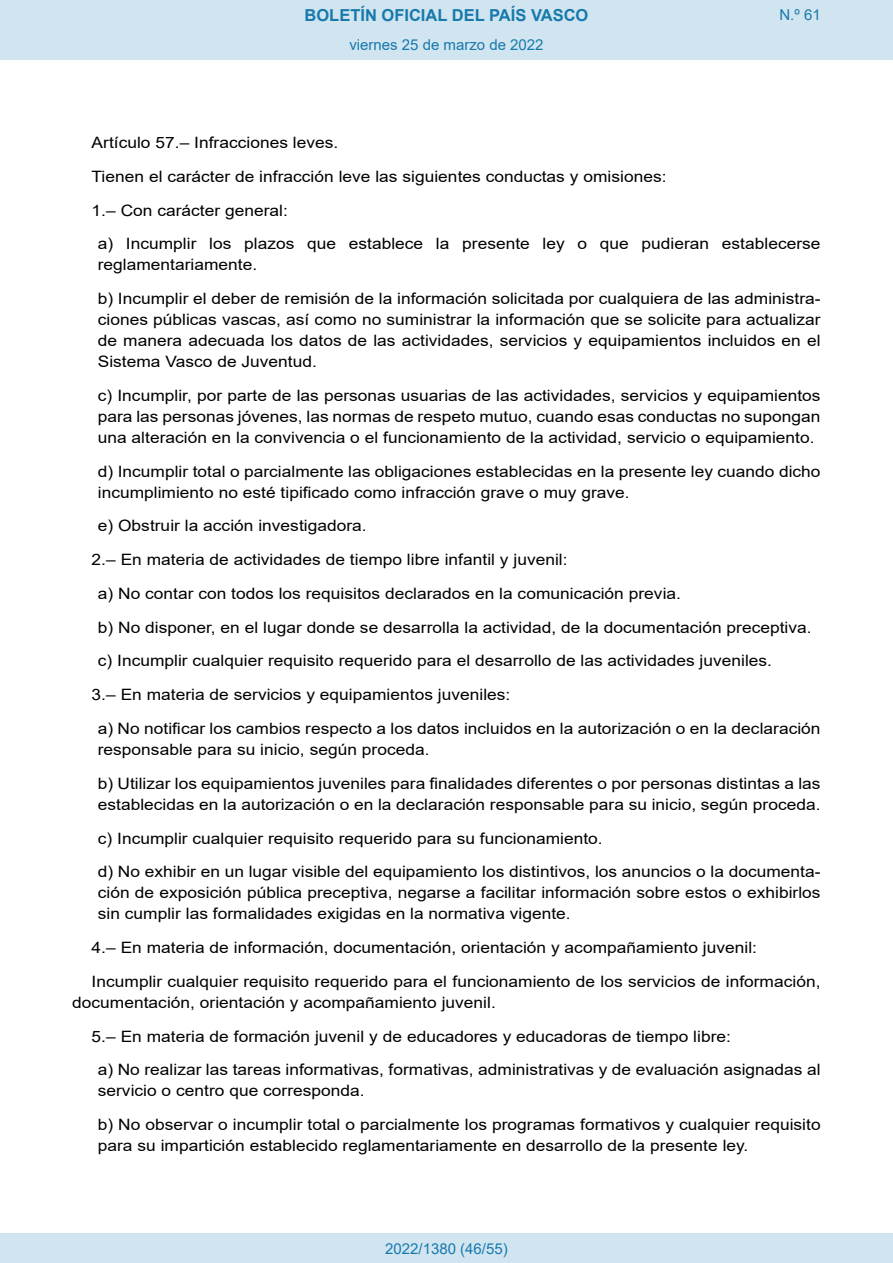
<style>
.page{position:relative;width:893px;height:1263px;background:#fff}
.page>*{position:absolute;margin:0;border:0;box-sizing:border-box;transform-origin:0 0}
.t1{font:700 16.5px "Arial";color:#1879ad}
.BOPVDetalle1{font:15.6px/21px "Arial";color:#000;scale:1.11 1}
.BOPVDetalle{font:15.6px/21px "Arial";color:#000;scale:1.11 1}
.Paginacion_Centro{font:15px "Arial";color:#1879ad}
</style>
<div class="page">
<div style="left:0;top:0;width:893px;height:60px;background:#d0e5f0"></div>
<div style="left:0;top:1233px;width:893px;height:30px;background:#d0e5f0"></div>
<p class="t1" style="left:305px;top:3px;width:285px">BOLETÍN OFICIAL DEL PAÍS VASCO</p>
<p class="Paginacion_Centro" style="left:349px;top:35px;width:196px">viernes 25 de marzo de 2022</p>
<p class="Paginacion_Centro" style="left:779px;top:5px;width:43px">N.º 61</p>
<p class="BOPVDetalle" style="left:92px;top:132px;width:224px">Artículo 57.– Infracciones leves.</p>
<p class="BOPVDetalle" style="left:92px;top:166px;width:519px">Tienen el carácter de infracción leve las siguientes conductas y omisiones:</p>
<p class="BOPVDetalle" style="left:92px;top:200px;width:178px">1.– Con carácter general:</p>
<p class="BOPVDetalle1" style="left:98px;top:233px;width:653px">a) Incumplir los plazos que establece la presente ley o que pudieran establecerse reglamentariamente.</p>
<p class="BOPVDetalle1" style="left:98px;top:288px;width:653px;text-align:justify">b) Incumplir el deber de remisión de la información solicitada por cualquiera de las administra&shy;ciones públicas vascas, así como no suministrar la información que se solicite para actualizar de manera adecuada los datos de las actividades, servicios y equipamientos incluidos en el Sistema Vasco de Juventud.</p>
<p class="BOPVDetalle1" style="left:98px;top:385px;width:653px;text-align:justify">c) Incumplir, por parte de las personas usuarias de las actividades, servicios y equipamientos para las personas jóvenes, las normas de respeto mutuo, cuando esas conductas no supongan una alteración en la convivencia o el funcionamiento de la actividad, servicio o equipamiento.</p>
<p class="BOPVDetalle1" style="left:98px;top:461px;width:653px">d) Incumplir total o parcialmente las obligaciones establecidas en la presente ley cuando dicho incumplimiento no esté tipificado como infracción grave o muy grave.</p>
<p class="BOPVDetalle1" style="left:98px;top:515px;width:244px">e) Obstruir la acción investigadora.</p>
<p class="BOPVDetalle" style="left:92px;top:549px;width:430px">2.– En materia de actividades de tiempo libre infantil y juvenil:</p>
<p class="BOPVDetalle1" style="left:98px;top:583px;width:527px">a) No contar con todos los requisitos declarados en la comunicación previa.</p>
<p class="BOPVDetalle1" style="left:98px;top:617px;width:645px">b) No disponer, en el lugar donde se desarrolla la actividad, de la documentación preceptiva.</p>
<p class="BOPVDetalle1" style="left:98px;top:650px;width:609px">c) Incumplir cualquier requisito requerido para el desarrollo de las actividades juveniles.</p>
<p class="BOPVDetalle" style="left:92px;top:684px;width:379px">3.– En materia de servicios y equipamientos juveniles:</p>
<p class="BOPVDetalle1" style="left:98px;top:718px;width:653px">a) No notificar los cambios respecto a los datos incluidos en la autorización o en la declaración responsable para su inicio, según proceda.</p>
<p class="BOPVDetalle1" style="left:98px;top:773px;width:653px">b) Utilizar los equipamientos juveniles para finalidades diferentes o por personas distintas a las establecidas en la autorización o en la declaración responsable para su inicio, según proceda.</p>
<p class="BOPVDetalle1" style="left:98px;top:827px;width:456px">c) Incumplir cualquier requisito requerido para su funcionamiento.</p>
<p class="BOPVDetalle1" style="left:98px;top:861px;width:653px;text-align:justify">d) No exhibir en un lugar visible del equipamiento los distintivos, los anuncios o la documenta&shy;ción de exposición pública preceptiva, negarse a facilitar información sobre estos o exhibirlos sin cumplir las formalidades exigidas en la normativa vigente.</p>
<p class="BOPVDetalle" style="left:92px;top:937px;width:601px">4.– En materia de información, documentación, orientación y acompañamiento juvenil:</p>
<p class="BOPVDetalle" style="left:72px;top:971px;width:676px;text-indent:19px">Incumplir cualquier requisito requerido para el funcionamiento de los servicios de información, documentación, orientación y acompañamiento juvenil.</p>
<p class="BOPVDetalle" style="left:92px;top:1025px;width:577px">5.– En materia de formación juvenil y de educadores y educadoras de tiempo libre:</p>
<p class="BOPVDetalle1" style="left:98px;top:1059px;width:653px">a) No realizar las tareas informativas, formativas, administrativas y de evaluación asignadas al servicio o centro que corresponda.</p>
<p class="BOPVDetalle1" style="left:98px;top:1114px;width:653px">b) No observar o incumplir total o parcialmente los programas formativos y cualquier requisito para su impartición establecido reglamentariamente en desarrollo de la presente ley.</p>
<p class="Paginacion_Centro" style="left:385px;top:1238px;width:124px">2022/1380 (46/55)</p>
</div>
